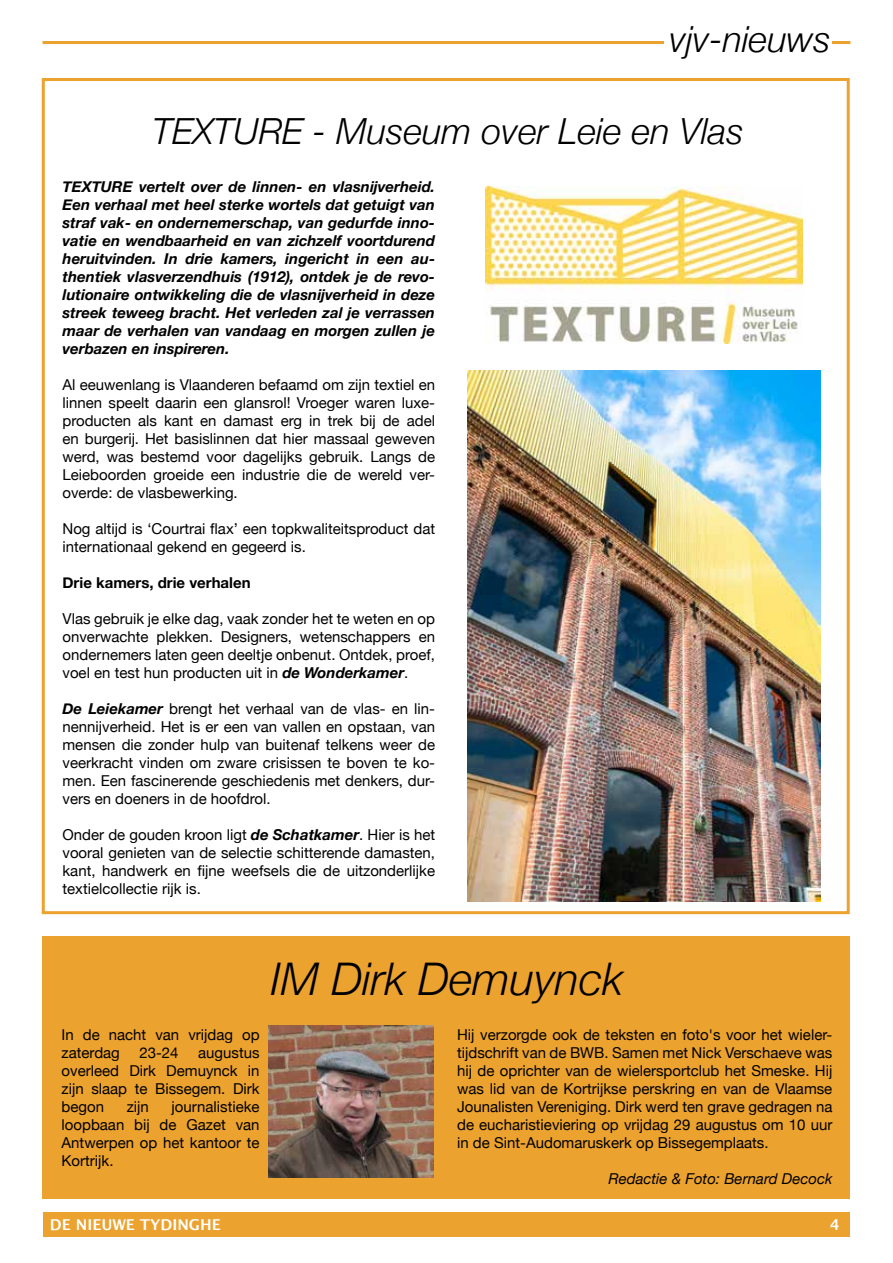
<style>
.page{position:relative;width:893px;height:1263px;background:#fff}
.page>*{position:absolute;margin:0;border:0;box-sizing:border-box;transform-origin:0 0}
.t1{font:italic 300 45px "Helvetica Neue";color:#000}
.t2{font:italic 300 36px "Helvetica Neue";color:#000}
.t3{font:15px/18px "Helvetica Neue";color:#000;text-align:justify}
.t4{font:italic 700 15px/18px "Helvetica Neue";color:#000;text-align:justify}
.t5{font:italic 15px "Helvetica Neue";color:#000}
.t6{font:700 15px "Helvetica Neue";color:#000}
.t7{font:700 15px "Lucida Grande";color:#fff}
.s1{font-weight:700;font-style:italic}
</style>
<div class="page">
<div style="left:43px;top:936px;width:807px;height:263px;background:#eba22e"></div>
<div style="left:43px;top:1212px;width:807px;height:25px;background:#eba22e"></div>
<hr style="left:43px;top:41px;width:807px;height:3px;background:#eba22e">
<div style="left:664px;top:25px;width:168px;height:31px;background:#fff"></div>
<img style="left:268px;top:1025px;width:165px;height:153px">
<img style="left:467px;top:370px;width:354px;height:531px">
<img style="left:485px;top:186px;width:318px;height:157px">
<h2 class="t2" style="left:669px;top:11px;width:163px">vjv-nieuws</h2>
<h2 class="t2" style="left:152px;top:102px;width:593px">TEXTURE - Museum over Leie en Vlas</h2>
<p class="t4" style="left:63px;top:178px;width:374px">TEXTURE vertelt over de linnen- en vlasnijverheid.<br>Een verhaal met heel sterke wortels dat getuigt van straf vak- en ondernemerschap, van gedurfde inno&shy;vatie en wendbaarheid en van zichzelf voortdurend heruitvinden. In drie kamers, ingericht in een au&shy;thentiek vlasverzendhuis (1912), ontdek je de revo&shy;lutionaire ontwikkeling die de vlasnijverheid in deze streek teweeg bracht. Het verleden zal je verrassen maar de verhalen van vandaag en morgen zullen je verbazen en inspireren.</p>
<p class="t3" style="left:63px;top:376px;width:374px">Al eeuwenlang is Vlaanderen befaamd om zijn textiel en linnen speelt daarin een glansrol! Vroeger waren luxe&shy;producten als kant en damast erg in trek bij de adel en burgerij. Het basislinnen dat hier massaal geweven werd, was bestemd voor dagelijks gebruik. Langs de Leieboorden groeide een industrie die de wereld ver&shy;overde: de vlasbewerking.</p>
<p class="t3" style="left:63px;top:520px;width:374px">Nog altijd is ‘Courtrai flax’ een topkwaliteitsproduct dat internationaal gekend en gegeerd is.</p>
<p class="t6" style="left:63px;top:570px;width:190px">Drie kamers, drie verhalen</p>
<p class="t3" style="left:63px;top:610px;width:374px">Vlas gebruik je elke dag, vaak zonder het te weten en op onverwachte plekken. Designers, wetenschappers en ondernemers laten geen deeltje onbenut. Ontdek, proef, voel en test hun producten uit in <span class="s1">de Wonderkamer</span>.</p>
<p class="t3" style="left:63px;top:700px;width:374px"><span class="s1">De Leiekamer</span> brengt het verhaal van de vlas- en lin&shy;nennijverheid. Het is er een van vallen en opstaan, van mensen die zonder hulp van buitenaf telkens weer de veerkracht vinden om zware crisissen te boven te ko&shy;men. Een fascinerende geschiedenis met denkers, dur&shy;vers en doeners in de hoofdrol.</p>
<p class="t3" style="left:63px;top:826px;width:374px">Onder de gouden kroon ligt <span class="s1">de Schatkamer</span>. Hier is het vooral genieten van de selectie schitterende damasten, kant, handwerk en fijne weefsels die de uitzonderlijke textielcollectie rijk is.</p>
<p class="t3" style="left:62px;top:1027px;width:200px">In de nacht van vrijdag op zaterdag</p>
<p class="t3" style="left:139px;top:1045px;width:41px">23-24</p>
<p class="t3" style="left:62px;top:1045px;width:200px;text-indent:137px">augustus overleed Dirk Demuynck in zijn slaap te Bissegem. Dirk begon</p>
<p class="t3" style="left:62px;top:1099px;width:200px;text-indent:110px">journalistieke loopbaan bij de Gazet van Antwerpen op het kantoor te Kortrijk.</p>
<p class="t3" style="left:127px;top:1099px;width:24px">zijn</p>
<h1 class="t1" style="left:271px;top:944px;width:354px">IM Dirk Demuynck</h1>
<p class="t3" style="left:457px;top:1026px;width:377px">Hij verzorgde ook de teksten en foto's voor het wieler&shy;tijdschrift van de BWB. Samen met Nick Verschaeve was hij de oprichter van de wielersportclub het Smeske. Hij was lid van de Kortrijkse perskring en van de Vlaamse Jounalisten Vereniging. Dirk werd ten grave gedragen na de eucharistieviering op vrijdag 29 augustus om 10 uur in de Sint-Audomaruskerk op Bissegemplaats.</p>
<p class="t5" style="left:608px;top:1167px;width:225px">Redactie &amp; Foto: Bernard Decock</p>
<p class="t7" style="left:50px;top:1213px;width:172px">DE NIEUWE TYDINGHE</p>
<p class="t7" style="left:830px;top:1213px;width:11px">4</p>
</div>
